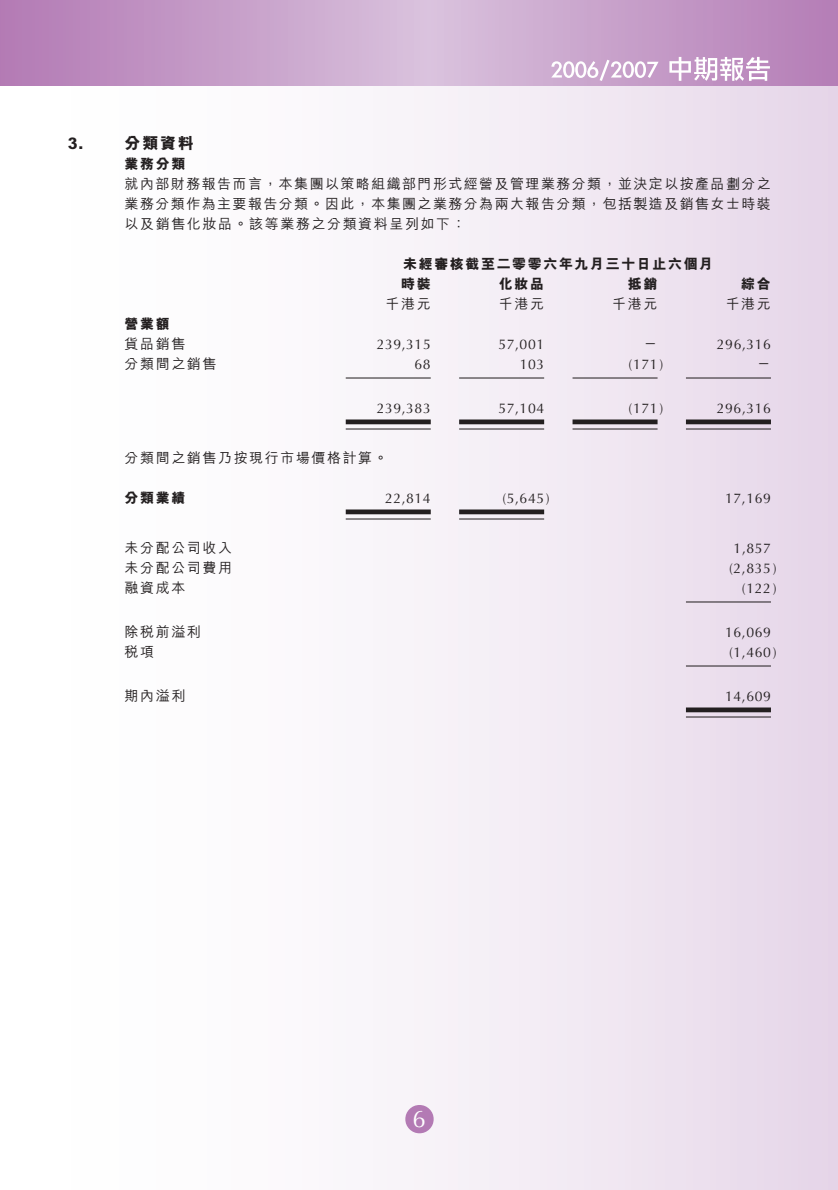
<style>
.page{position:relative;width:838px;height:1190px;background:#fff}
.page>*{position:absolute;margin:0;border:0;box-sizing:border-box;transform-origin:0 0}
.t1{font:24px "Optima";color:#fff}
.t2{font:800 16px "M Hei";color:#231f20}
.t3{font:500 14px/20px "M Hei";letter-spacing:.115em;color:#231f20;text-align:justify}
.t4{font:14px "Optima";letter-spacing:.04em;color:#231f20}
.t5{font:800 14px/20px "M Hei";letter-spacing:.115em;color:#231f20}
</style>
<div class="page">
<div style="left:0;top:0;width:838px;height:1190px;background:linear-gradient(to right,#fff,#e8daea)"></div>
<hr style="left:0;top:0;width:1px;height:1190px;background:#fff">
<svg style="left:1px;top:0;width:837px;height:85px;background:#c69ec8"></svg>
<hr style="left:0;top:0;width:1px;height:85px;background:#b37ab4">
<svg style="left:551px;top:60px;width:108px;height:21px"></svg>
<svg style="left:669px;top:57px;width:101px;height:24px"></svg>
<svg style="left:405px;top:1105px;width:29px;height:28px"></svg>
<hr style="left:346px;top:378px;width:85px;height:1px;background:#231f20">
<hr style="left:459px;top:378px;width:85px;height:1px;background:#231f20">
<hr style="left:573px;top:378px;width:85px;height:1px;background:#231f20">
<hr style="left:686px;top:378px;width:85px;height:1px;background:#231f20">
<hr style="left:346px;top:420px;width:85px;height:4px;background:#231f20">
<hr style="left:346px;top:429px;width:85px;height:1px;background:#231f20">
<hr style="left:459px;top:420px;width:85px;height:4px;background:#231f20">
<hr style="left:459px;top:429px;width:85px;height:1px;background:#231f20">
<hr style="left:573px;top:420px;width:85px;height:4px;background:#231f20">
<hr style="left:573px;top:429px;width:85px;height:1px;background:#231f20">
<hr style="left:686px;top:420px;width:85px;height:4px;background:#231f20">
<hr style="left:686px;top:429px;width:85px;height:1px;background:#231f20">
<hr style="left:346px;top:510px;width:85px;height:4px;background:#231f20">
<hr style="left:346px;top:519px;width:85px;height:1px;background:#231f20">
<hr style="left:459px;top:510px;width:85px;height:4px;background:#231f20">
<hr style="left:459px;top:519px;width:85px;height:1px;background:#231f20">
<hr style="left:686px;top:601px;width:85px;height:1px;background:#231f20">
<hr style="left:686px;top:666px;width:85px;height:1px;background:#231f20">
<div style="left:686px;top:707px;width:85px;height:5px;background:#231f20"></div>
<hr style="left:686px;top:717px;width:85px;height:1px;background:#231f20">
<p class="t2" style="left:68px;top:137px;width:17px">3.</p>
<p class="t2" style="left:125px;top:137px;width:71px">分類資料</p>
<p class="t5" style="left:125px;top:155px;width:62px">業務分類</p>
<p class="t3" style="left:125px;top:175px;width:648px">就內部財務報告而言，本集團以策略組織部門形式經營及管理業務分類，並決定以按產品劃分之業務分類作為主要報告分類。因此，本集團之業務分為兩大報告分類，包括製造及銷售女士時裝以及銷售化妝品。該等業務之分類資料呈列如下：</p>
<p class="t5" style="left:401px;top:255px;width:314px">未經審核截至二零零六年九月三十日止六個月時裝</p>
<p class="t5" style="left:499px;top:275px;width:47px">化妝品</p>
<p class="t5" style="left:628px;top:275px;width:31px">抵銷</p>
<p class="t5" style="left:741px;top:275px;width:31px">綜合</p>
<p class="t3" style="left:386px;top:295px;width:47px">千港元</p>
<p class="t3" style="left:499px;top:295px;width:47px">千港元</p>
<p class="t3" style="left:612px;top:295px;width:47px">千港元</p>
<p class="t3" style="left:726px;top:295px;width:47px">千港元</p>
<p class="t5" style="left:125px;top:315px;width:47px">營業額</p>
<p class="t3" style="left:125px;top:335px;width:62px">貨品銷售</p>
<p class="t4" style="left:377px;top:339px;width:56px">239,315</p>
<p class="t4" style="left:498px;top:339px;width:47px">57,001</p>
<p class="t3" style="left:644px;top:335px;width:15px">－</p>
<p class="t4" style="left:717px;top:339px;width:55px">296,316</p>
<p class="t3" style="left:125px;top:355px;width:93px">分類間之銷售</p>
<p class="t4" style="left:415px;top:359px;width:18px">68</p>
<p class="t4" style="left:520px;top:359px;width:26px">103</p>
<p class="t4" style="left:629px;top:359px;width:36px">(171)</p>
<p class="t3" style="left:757px;top:355px;width:15px">－</p>
<p class="t4" style="left:377px;top:403px;width:56px">239,383</p>
<p class="t4" style="left:498px;top:403px;width:47px">57,104</p>
<p class="t4" style="left:629px;top:403px;width:36px">(171)</p>
<p class="t4" style="left:717px;top:403px;width:56px">296,316</p>
<p class="t3" style="left:125px;top:449px;width:265px">分類間之銷售乃按現行市場價格計算。</p>
<p class="t5" style="left:125px;top:489px;width:62px">分類業績</p>
<p class="t4" style="left:385px;top:493px;width:47px">22,814</p>
<p class="t4" style="left:502px;top:493px;width:49px">(5,645)</p>
<p class="t4" style="left:725px;top:493px;width:47px">17,169</p>
<p class="t3" style="left:125px;top:539px;width:109px">未分配公司收入</p>
<p class="t4" style="left:734px;top:543px;width:39px">1,857</p>
<p class="t3" style="left:125px;top:559px;width:109px">未分配公司費用</p>
<p class="t4" style="left:729px;top:563px;width:49px">(2,835)</p>
<p class="t3" style="left:125px;top:579px;width:62px">融資成本</p>
<p class="t4" style="left:742px;top:583px;width:36px">(122)</p>
<p class="t3" style="left:125px;top:623px;width:78px">除稅前溢利</p>
<p class="t4" style="left:725px;top:627px;width:47px">16,069</p>
<p class="t3" style="left:125px;top:643px;width:31px">稅項</p>
<p class="t4" style="left:729px;top:647px;width:49px">(1,460)</p>
<p class="t3" style="left:125px;top:687px;width:62px">期內溢利</p>
<p class="t4" style="left:725px;top:691px;width:47px">14,609</p>
<h1 class="t1" style="left:412px;top:1109px;width:15px">6</h1>
</div>
